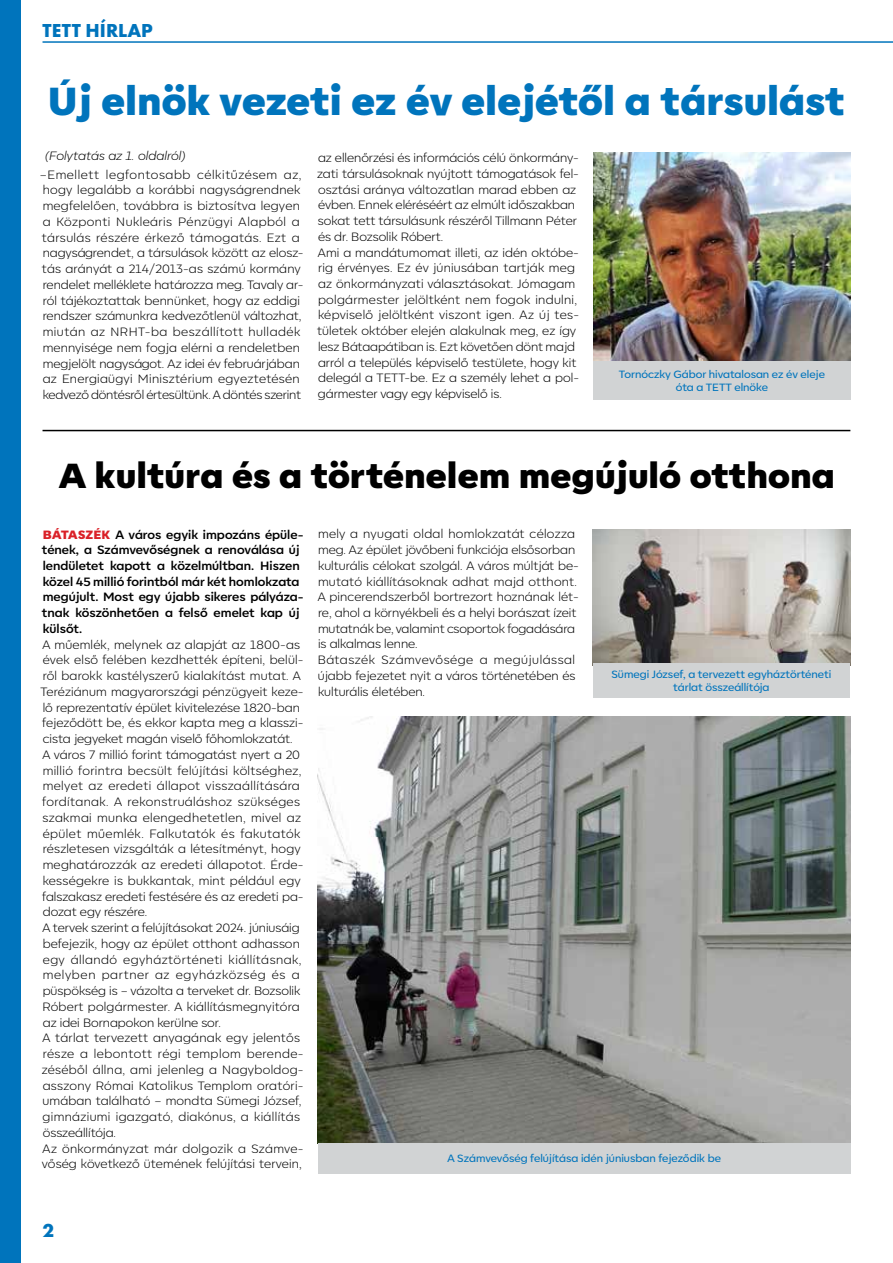
<style>
.page{position:relative;width:893px;height:1263px;background:#fff}
.page>*{position:absolute;margin:0;border:0;box-sizing:border-box;transform-origin:0 0}
.t1{font:900 39px "Corsa Grotesk";color:#0074bc}
.t2{font:900 34.5px "Corsa Grotesk";color:#000}
.t3{font:700 19.5px "Futura New";color:#0074bc}
.t4{font:300 12px/15.8px "Corsa Grotesk";letter-spacing:.01em;color:#000}
.t5{font:700 12px/15.8px "Corsa Grotesk";color:#000}
.t6{font:italic 300 12px "Corsa Grotesk";color:#000}
.t7{font:500 10.5px/12.6px "Corsa Grotesk";color:#0074bc;text-align:center}
.s1{font-weight:900;color:#da2128}
</style>
<div class="page">
<div style="left:0;top:0;width:21px;height:1263px;background:#0074bc"></div>
<hr style="left:43px;top:41px;width:850px;height:2px;background:#0074bc">
<img style="left:593px;top:153px;width:258px;height:208px">
<div style="left:593px;top:361px;width:258px;height:39px;background:#d1d3d4"></div>
<hr style="left:43px;top:430px;width:807px;height:1px;background:#000">
<img style="left:318px;top:716px;width:533px;height:428px">
<div style="left:318px;top:1143px;width:532px;height:30px;background:#d1d3d4"></div>
<img style="left:593px;top:529px;width:257px;height:134px">
<div style="left:593px;top:663px;width:257px;height:34px;background:#d1d3d4"></div>
<h3 class="t3" style="left:43px;top:18px;width:112px">TETT HÍRLAP</h3>
<h1 class="t1" style="left:48px;top:75px;width:798px">Új elnök vezeti ez év elejétől a társulást</h1>
<p class="t6" style="left:45px;top:149px;width:142px">(Folytatás az 1. oldalról)</p>
<p class="t4" style="left:317px;top:150px;width:263px">az ellenőrzési és információs célú önkormány&shy;zati társulásoknak nyújtott támogatások fel&shy;osztási aránya változatlan marad ebben az évben. Ennek eléréséért az elmúlt időszakban sokat tett társulásunk részéről Tillmann Péter és dr. Bozsolik Róbert.<br>Ami a mandátumomat illeti, az idén októbe&shy;rig érvényes. Ez év júniusában tartják meg az önkormányzati választásokat. Jómagam polgármester jelöltként nem fogok indulni, képviselő jelöltként viszont igen. Az új tes&shy;tületek október elején alakulnak meg, ez így lesz Bátaapátiban is. Ezt követően dönt majd arról a település képviselő testülete, hogy kit delegál a TETT-be. Ez a személy lehet a pol&shy;gármester vagy egy képviselő is.</p>
<p class="t4" style="left:40px;top:166px;width:265px">–Emellett legfontosabb célkitűzésem az, hogy legalább a korábbi nagyságrendnek megfelelően, továbbra is biztosítva legyen a Központi Nukleáris Pénzügyi Alapból a társulás részére érkező támogatás. Ezt a nagyságrendet, a társulások között az elosz&shy;tás arányát a 214/2013-as számú kormány rendelet melléklete határozza meg. Tavaly ar&shy;ról tájékoztattak bennünket, hogy az eddigi rendszer számunkra kedvezőtlenül változhat, miután az NRHT-ba beszállított hulladék mennyisége nem fogja elérni a rendeletben megjelölt nagyságot. Az idei év februárjában az Energiaügyi Minisztérium egyeztetésén kedvező döntésről értesültünk. A döntés szerint</p>
<p class="t7" style="left:619px;top:368px;width:208px">Tornóczky Gábor hivatalosan ez év eleje óta a TETT elnöke</p>
<h2 class="t2" style="left:58px;top:453px;width:778px">A kultúra és a történelem megújuló otthona</h2>
<p class="t5" style="left:42px;top:526px;width:263px"><span class="s1">BÁTASZÉK</span> A város egyik impozáns épüle&shy;tének, a Számvevőségnek a renoválása új lendületet kapott a közelmúltban. Hiszen közel 45 millió forintból már két homlokzata megújult. Most egy újabb sikeres pályáza&shy;tnak köszönhetően a felső emelet kap új külsőt.</p>
<p class="t4" style="left:41px;top:636px;width:265px">A műemlék, melynek az alapját az 1800-as évek első felében kezdhették építeni, belül&shy;ről barokk kastélyszerű kialakítást mutat. A Teréziánum magyarországi pénzügyeit keze&shy;lő reprezentatív épület kivitelezése 1820-ban fejeződött be, és ekkor kapta meg a klasszi&shy;cista jegyeket magán viselő főhomlokzatát.<br>A város 7 millió forint támogatást nyert a 20 millió forintra becsült felújítási költséghez, melyet az eredeti állapot visszaállítására fordítanak. A rekonstruáláshoz szükséges szakmai munka elengedhetetlen, mivel az épület műemlék. Falkutatók és fakutatók részletesen vizsgálták a létesítményt, hogy meghatározzák az eredeti állapotot. Érde&shy;kességekre is bukkantak, mint például egy falszakasz eredeti festésére és az eredeti pa&shy;dozat egy részére.<br>A tervek szerint a felújításokat 2024. júniusáig befejezik, hogy az épület otthont adhasson egy állandó egyháztörténeti kiállításnak, melyben partner az egyházközség és a püspökség is – vázolta a terveket dr. Bozsolik Róbert polgármester. A kiállításmegnyitóra az idei Bornapokon kerülne sor.<br>A tárlat tervezett anyagának egy jelentős része a lebontott régi templom berende&shy;zéséből állna, ami jelenleg a Nagyboldog&shy;asszony Római Katolikus Templom oratóri&shy;umában található – mondta Sümegi József, gimnáziumi igazgató, diakónus, a kiállítás összeállítója.<br>Az önkormányzat már dolgozik a Számve&shy;vőség következő ütemének felújítási tervein,</p>
<p class="t4" style="left:317px;top:526px;width:263px">mely a nyugati oldal homlokzatát célozza meg. Az épület jövőbeni funkciója elsősorban kulturális célokat szolgál. A város múltját be&shy;mutató kiállításoknak adhat majd otthont.<br>A pincerendszerből bortrezort hoznának lét&shy;re, ahol a környékbeli és a helyi borászat ízeit mutatnák be, valamint csoportok fogadására is alkalmas lenne.<br>Bátaszék Számvevősége a megújulással újabb fejezetet nyit a város történetében és kulturális életében.</p>
<p class="t7" style="left:611px;top:668px;width:221px">Sümegi József, a tervezett egyháztörténeti tárlat összeállítója</p>
<p class="t7" style="left:447px;top:1152px;width:275px">A Számvevőség felújítása idén júniusban fejeződik be</p>
<h3 class="t3" style="left:43px;top:1218px;width:13px">2</h3>
</div>
